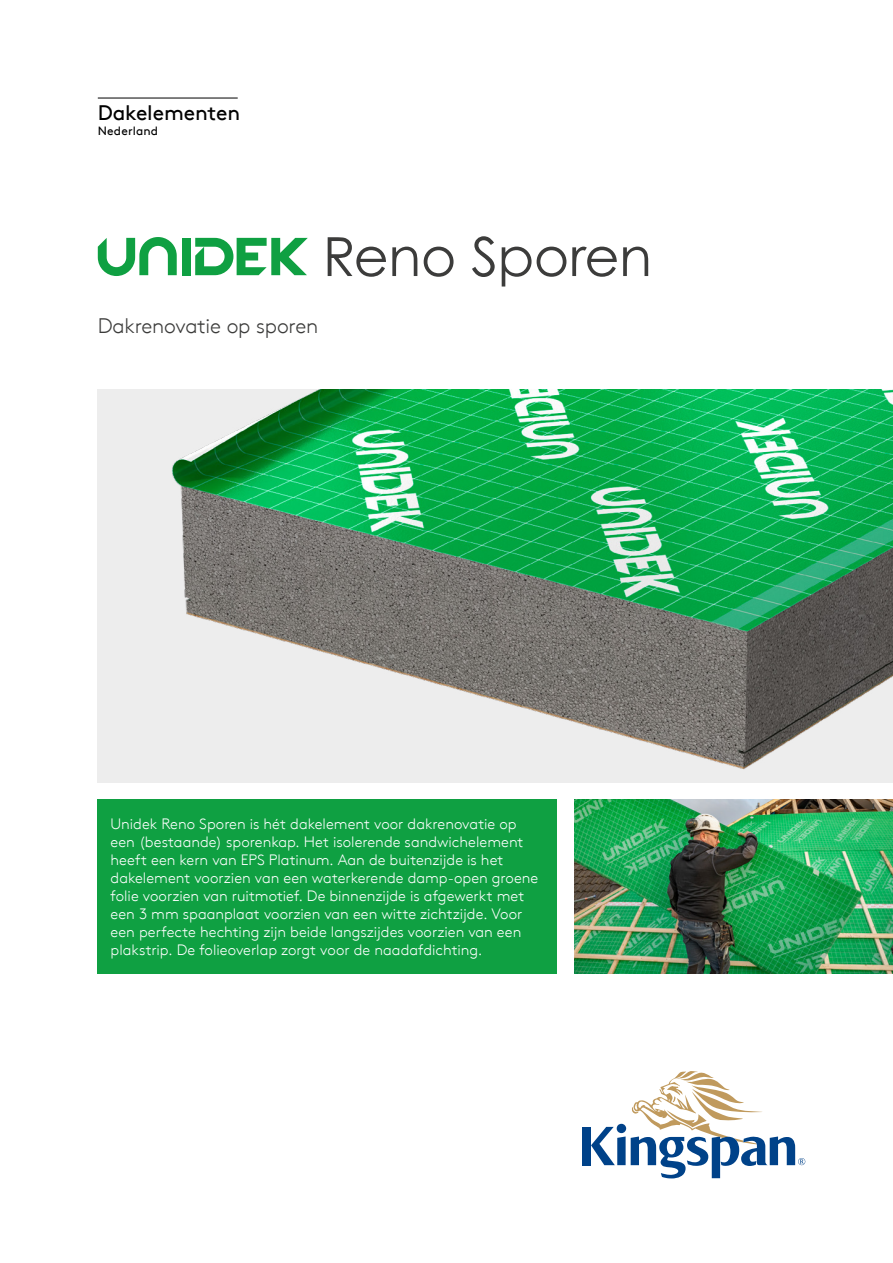
<style>
.page{position:relative;width:893px;height:1263px;background:#fff}
.page>*{position:absolute;margin:0;border:0;box-sizing:border-box;transform-origin:0 0}
.t1{font:54px "Century Gothic";letter-spacing:-.01em;color:#3c3c3b}
.t2{font:300 21px "Kingspan Brown TT";letter-spacing:-.01em;color:#3c3c3b}
.t3{font:21px "Kingspan Brown TT";letter-spacing:-.005em;color:#000}
.t4{font:300 15px/18px "Kingspan Brown TT";color:#fff}
.t5{font:12px "Kingspan Brown TT";letter-spacing:.01em;color:#000}
</style>
<div class="page">
<div style="left:583px;top:1127px;width:8px;height:38px;background:#004289"></div>
<svg style="left:591px;top:1071px;width:214px;height:107px"></svg>
<div style="left:98px;top:799px;width:459px;height:175px;background:#0fa042"></div>
<img style="left:574px;top:799px;width:319px;height:175px">
<div style="left:98px;top:389px;width:795px;height:393px;background:#ededed"></div>
<img style="left:172px;top:389px;width:721px;height:381px">
<div style="left:182px;top:238px;width:8px;height:37px;background:#0fa042"></div>
<svg style="left:98px;top:237px;width:79px;height:39px"></svg>
<svg style="left:195px;top:238px;width:113px;height:37px"></svg>
<hr style="left:98px;top:98px;width:140px;height:1px;background:#000">
<h2 class="t3" style="left:98px;top:97px;width:144px">Dakelementen</h2>
<p class="t5" style="left:98px;top:122px;width:62px">Nederland</p>
<h1 class="t1" style="left:323px;top:226px;width:331px">Reno Sporen</h1>
<h2 class="t2" style="left:98px;top:310px;width:222px">Dakrenovatie op sporen</h2>
<p class="t4" style="left:111px;top:814px;width:429px">Unidek Reno Sporen is hét dakelement voor dakrenovatie op een (bestaande) sporenkap. Het isolerende sandwichelement heeft een kern van EPS Platinum. Aan de buitenzijde is het dakelement voorzien van een waterkerende damp-open groene folie voorzien van ruitmotief. De binnenzijde is afgewerkt met een 3 mm spaanplaat voorzien van een witte zichtzijde. Voor een perfecte hechting zijn beide langszijdes voorzien van een plakstrip. De folieoverlap zorgt voor de naadafdichting.</p>
</div>
